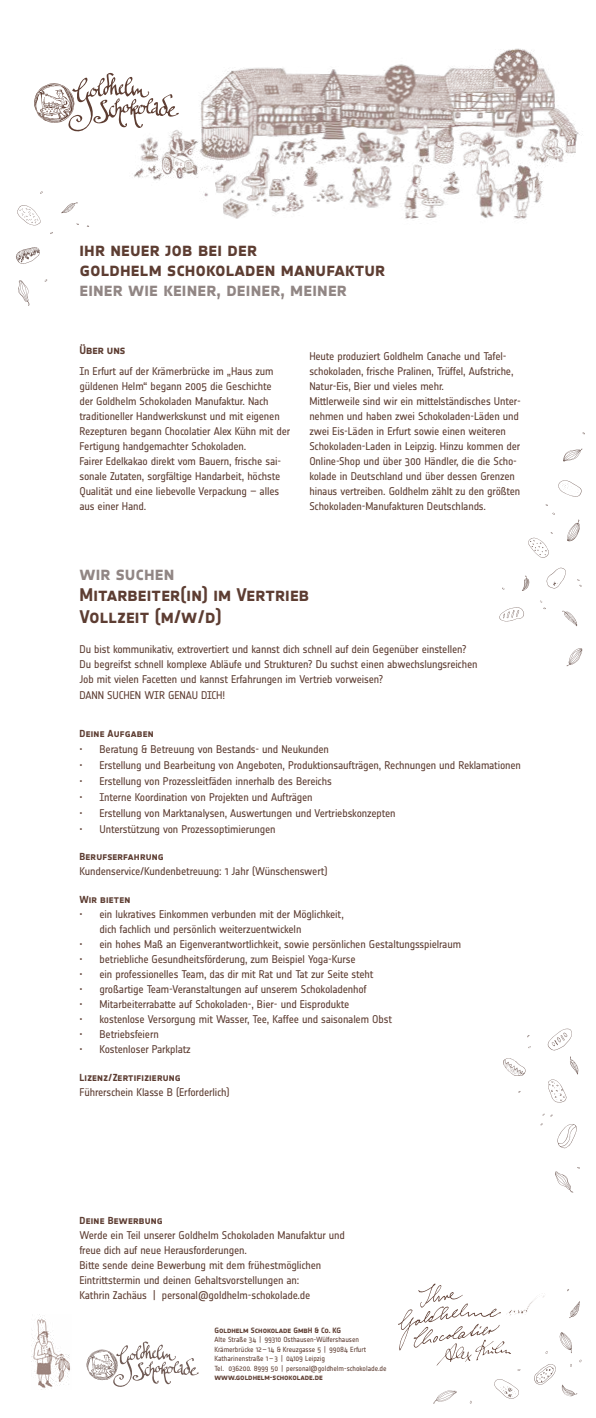
<style>
.page{position:relative;width:596px;height:1418px;background:#fff}
.page>*{position:absolute;margin:0;border:0;box-sizing:border-box;transform-origin:0 0}
.t1{font:18px/20px "Notes Bold Caps";letter-spacing:.01em;color:#5d3d32}
.t2{font:18px "Notes Bold Caps";letter-spacing:.01em;color:#918684}
.t3{font:11px/15px "Notes";letter-spacing:-.015em;color:#5d3d32}
.t4{font:11px "Notes Bold Caps";color:#5d3d32}
.t5{font:10px "Notes Bold Caps";letter-spacing:.02em;color:#5d3d32}
.t6{font:7.6px "Notes Bold Caps";letter-spacing:-.01em;color:#5d3d32}
.t7{font:7.3px/9.5px "Notes";letter-spacing:-.005em;color:#5d3d32}
</style>
<div class="page">
<img style="left:134px;top:48px;width:446px;height:171px">
<svg style="left:86px;top:1341px;width:113px;height:46px"></svg>
<img style="left:31px;top:1314px;width:39px;height:75px">
<svg style="left:34px;top:71px;width:145px;height:66px"></svg>
<svg style="left:546px;top:567px;width:19px;height:21px"></svg>
<svg style="left:558px;top:480px;width:23px;height:16px"></svg>
<svg style="left:522px;top:575px;width:7px;height:16px"></svg>
<svg style="left:562px;top:610px;width:14px;height:16px"></svg>
<svg style="left:567px;top:519px;width:12px;height:22px"></svg>
<svg style="left:566px;top:648px;width:16px;height:18px"></svg>
<svg style="left:528px;top:532px;width:24px;height:26px"></svg>
<svg style="left:499px;top:607px;width:25px;height:14px"></svg>
<svg style="left:563px;top:448px;width:19px;height:13px"></svg>
<svg style="left:16px;top:247px;width:24px;height:17px"></svg>
<svg style="left:17px;top:205px;width:24px;height:20px"></svg>
<svg style="left:61px;top:202px;width:17px;height:11px"></svg>
<svg style="left:18px;top:280px;width:11px;height:26px"></svg>
<svg style="left:503px;top:1058px;width:22px;height:18px"></svg>
<svg style="left:547px;top:1028px;width:24px;height:22px"></svg>
<svg style="left:555px;top:1167px;width:24px;height:25px"></svg>
<svg style="left:557px;top:1124px;width:19px;height:24px"></svg>
<svg style="left:548px;top:1056px;width:30px;height:46px"></svg>
<svg style="left:398px;top:1283px;width:183px;height:120px"></svg>
<h1 class="t1" style="left:79px;top:240px;width:307px">ihr neuer job bei der<br>goldhelm schokoladen manufaktur</h1>
<h1 class="t2" style="left:79px;top:280px;width:269px">einer wie keiner, deiner, meiner</h1>
<p class="t4" style="left:79px;top:343px;width:47px">Über uns</p>
<p class="t3" style="left:79px;top:363px;width:212px">In Erfurt auf der Krämerbrücke im „Haus zum güldenen Helm“ begann 2005 die Geschichte<br>der Goldhelm Schokoladen Manufaktur. Nach traditioneller Handwerkskunst und mit eigenen Rezepturen begann Chocolatier Alex Kühn mit der Fertigung handgemachter Schokoladen.<br>Fairer Edelkakao direkt vom Bauern, frische sai&shy;sonale Zutaten, sorgfältige Handarbeit, höchste Qualität und eine liebevolle Verpackung – alles aus einer Hand.</p>
<p class="t3" style="left:309px;top:348px;width:213px">Heute produziert Goldhelm Canache und Tafel&shy;schokoladen, frische Pralinen, Trüffel, Aufstriche, Natur-Eis, Bier und vieles mehr.<br>Mittlerweile sind wir ein mittelständisches Unter&shy;nehmen und haben zwei Schokoladen-Läden und zwei Eis-Läden in Erfurt sowie einen weiteren Schokoladen-Laden in Leipzig. Hinzu kommen der Online-Shop und über 300 Händler, die die Scho&shy;kolade in Deutschland und über dessen Grenzen hinaus vertreiben. Goldhelm zählt zu den größten Schokoladen-Manufakturen Deutschlands.</p>
<h1 class="t2" style="left:79px;top:563px;width:96px">wir suchen</h1>
<h1 class="t1" style="left:79px;top:584px;width:231px;line-height:21.6px">Mitarbeiter(in) im Vertrieb<br>Vollzeit (m/w/d)</h1>
<p class="t3" style="left:79px;top:641px;width:399px">Du bist kommunikativ, extrovertiert und kannst dich schnell auf dein Gegenüber einstellen?<br>Du begreifst schnell komplexe Abläufe und Strukturen? Du suchst einen abwechslungsreichen<br>Job mit vielen Facetten und kannst Erfahrungen im Vertrieb vorweisen?</p>
<p class="t3" style="left:79px;top:687px;width:147px">DANN SUCHEN WIR GENAU DICH!</p>
<p class="t5" style="left:79px;top:728px;width:76px">Deine Aufgaben</p>
<p class="t3" style="left:79px;top:742px;width:251px">• Beratung &amp; Betreuung von Bestands- und Neukunden</p>
<p class="t3" style="left:79px;top:758px;width:443px">• Erstellung und Bearbeitung von Angeboten, Produktionsaufträgen, Rechnungen und Reklamationen</p>
<p class="t3" style="left:79px;top:774px;width:254px">• Erstellung von Prozessleitfäden innerhalb des Bereichs</p>
<p class="t3" style="left:79px;top:790px;width:234px">• Interne Koordination von Projekten und Aufträgen</p>
<p class="t3" style="left:79px;top:806px;width:317px">• Erstellung von Marktanalysen, Auswertungen und Vertriebskonzepten</p>
<p class="t3" style="left:79px;top:822px;width:197px">• Unterstützung von Prozessoptimierungen</p>
<p class="t5" style="left:79px;top:850px;width:86px">Berufserfahrung</p>
<p class="t3" style="left:79px;top:863px;width:249px">Kundenservice/Kundenbetreuung: 1 Jahr (Wünschenswert)</p>
<p class="t5" style="left:79px;top:894px;width:52px">Wir bieten</p>
<p class="t3" style="left:99px;top:906px;width:246px;text-indent:-20px">• ein lukratives Einkommen verbunden mit der Möglichkeit, dich fachlich und persönlich weiterzuentwickeln</p>
<p class="t3" style="left:79px;top:936px;width:383px">• ein hohes Maß an Eigenverantwortlichkeit, sowie persönlichen Gestaltungsspielraum</p>
<p class="t3" style="left:79px;top:951px;width:277px">• betriebliche Gesundheitsförderung, zum Beispiel Yoga-Kurse</p>
<p class="t3" style="left:79px;top:966px;width:295px">• ein professionelles Team, das dir mit Rat und Tat zur Seite steht</p>
<p class="t3" style="left:79px;top:981px;width:288px">• großartige Team-Veranstaltungen auf unserem Schokoladenhof</p>
<p class="t3" style="left:79px;top:996px;width:271px">• Mitarbeiterrabatte auf Schokoladen-, Bier- und Eisprodukte</p>
<p class="t3" style="left:79px;top:1011px;width:314px">• kostenlose Versorgung mit Wasser, Tee, Kaffee und saisonalem Obst</p>
<p class="t3" style="left:79px;top:1026px;width:81px">• Betriebsfeiern</p>
<p class="t3" style="left:79px;top:1041px;width:113px">• Kostenloser Parkplatz</p>
<p class="t5" style="left:79px;top:1072px;width:103px">Lizenz/Zertifizierung</p>
<p class="t3" style="left:79px;top:1084px;width:151px">Führerschein Klasse B (Erforderlich)</p>
<p class="t5" style="left:79px;top:1214px;width:85px">Deine Bewerbung</p>
<p class="t3" style="left:79px;top:1227px;width:267px">Werde ein Teil unserer Goldhelm Schokoladen Manufaktur und freue dich auf neue Herausforderungen.<br>Bitte sende deine Bewerbung mit dem frühestmöglichen Eintrittstermin und deinen Gehaltsvorstellungen an:<br>Kathrin Zachäus | personal@goldhelm-schokolade.de</p>
<p class="t6" style="left:214px;top:1325px;width:128px">Goldhelm Schokolade GmbH &amp; Co. KG</p>
<p class="t7" style="left:214px;top:1334px;width:173px">Alte Straße 34 | 99310 Osthausen-Wülfershausen Krämerbrücke 12–14 &amp; Kreuzgasse 5 | 99084 Erfurt Katharinenstraße 1–3 | 04109 Leipzig<br>Tel. 036200. 8999 50 | personal@goldhelm-schokolade.de</p>
<p class="t6" style="left:214px;top:1373px;width:110px">www.goldhelm-schokolade.de</p>
</div>
